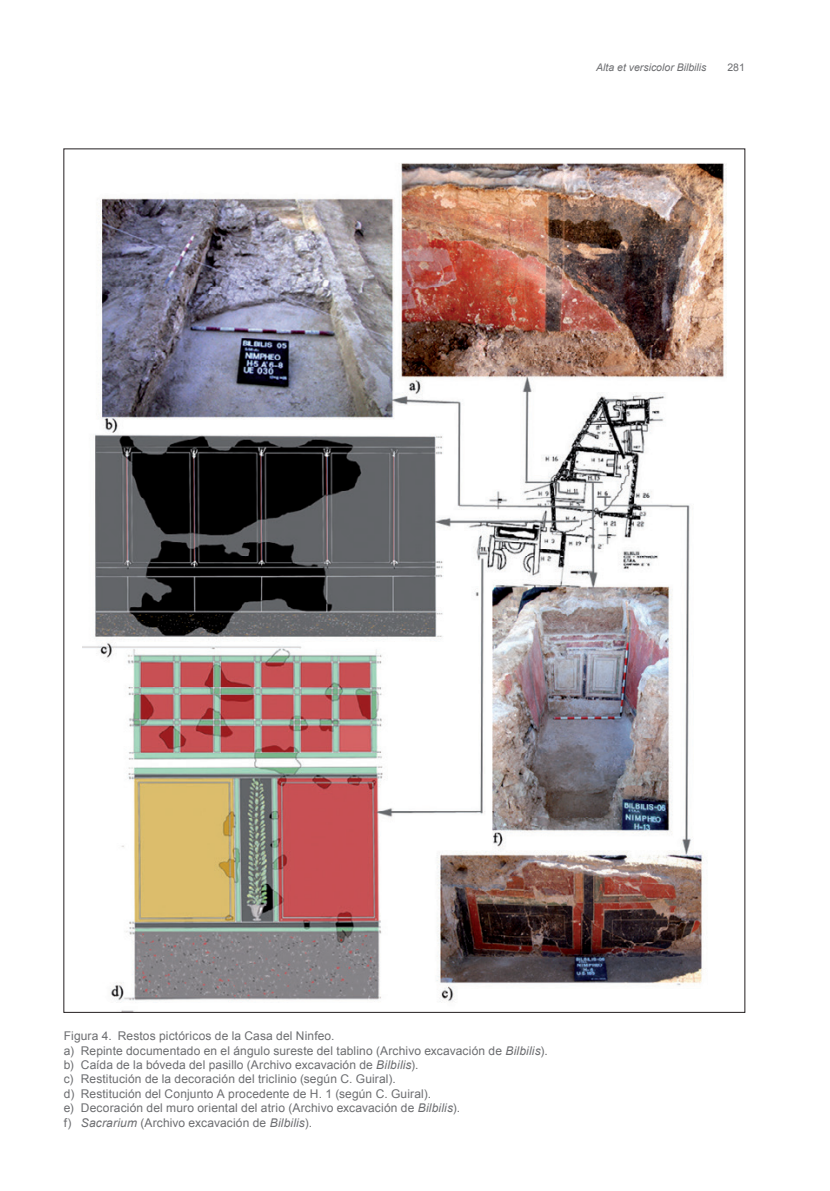
<style>
.page{position:relative;width:830px;height:1191px;background:#fff}
.page>*{position:absolute;margin:0;border:0;box-sizing:border-box;transform-origin:0 0}
.t1{font:12px/14.4px "Arial";letter-spacing:.01em;color:#6c6d70}
.t2{font:italic 10.5px "Arial";color:#6c6d70}
.t3{font:10.5px "Arial";color:#6c6d70}
.s1{font-style:italic}
</style>
<div class="page">
<img style="left:82px;top:163px;width:644px;height:840px">
<p class="t2" style="left:596px;top:62px;width:112px">Alta et versicolor Bilbilis</p>
<p class="t3" style="left:727px;top:62px;width:19px">281</p>
<p class="t1" style="left:64px;top:1028px;width:485px">Figura 4. Restos pictóricos de la Casa del Ninfeo.<br>a) Repinte documentado en el ángulo sureste del tablino (Archivo excavación de <span class="s1">Bilbilis</span>). b) Caída de la bóveda del pasillo (Archivo excavación de <span class="s1">Bilbilis</span>).<br>c) Restitución de la decoración del triclinio (según C. Guiral).<br>d) Restitución del Conjunto A procedente de H. 1 (según C. Guiral).<br>e) Decoración del muro oriental del atrio (Archivo excavación de <span class="s1">Bilbilis</span>).<br>f) <span class="s1">Sacrarium</span> (Archivo excavación de <span class="s1">Bilbilis</span>).</p>
</div>
